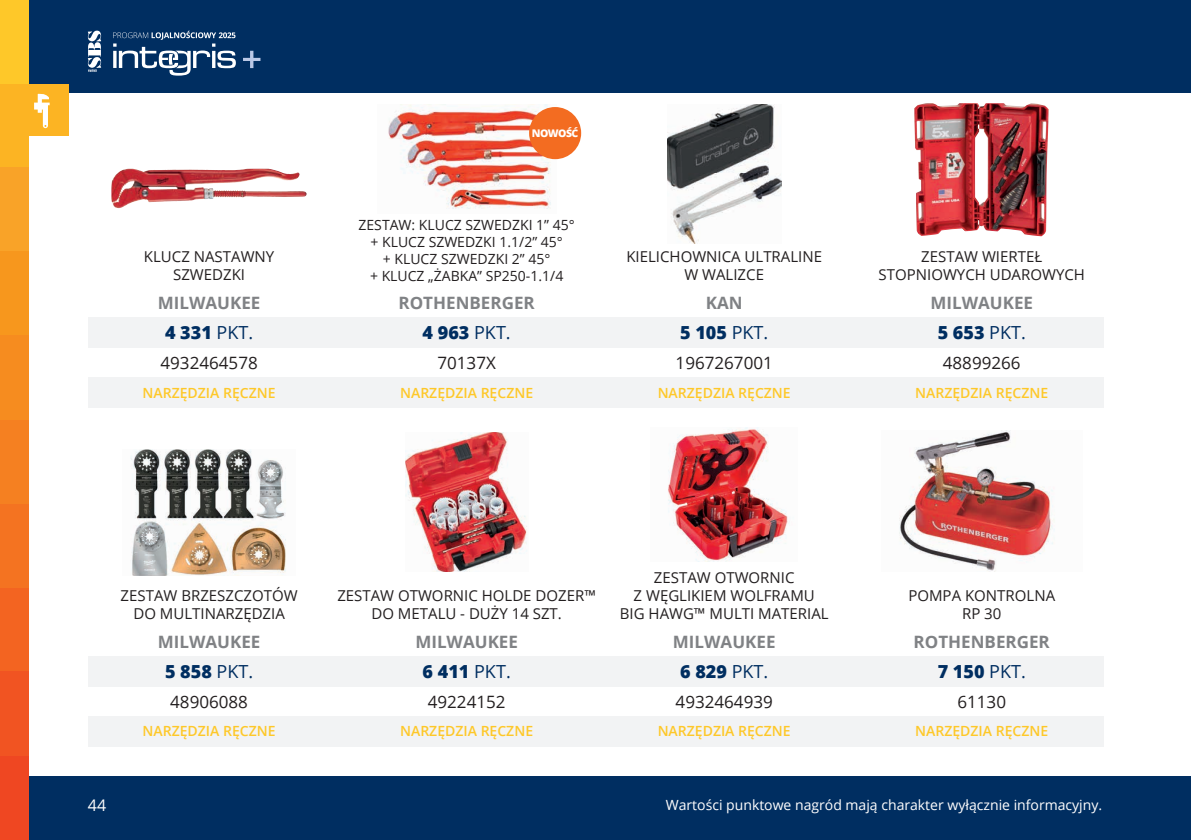
<style>
.page{position:relative;width:1191px;height:840px;background:#fff}
.page>*{position:absolute;margin:0;border:0;box-sizing:border-box;transform-origin:0 0}
.t1{font:800 18px "Open Sans";color:#002e61}
.t2{font:700 17px "Open Sans";color:#808285}
.t3{font:17px "Open Sans";color:#231f20}
.t4{font:16px "Open Sans";color:#fff}
.t5{font:15px/18px "Open Sans";color:#231f20;text-align:center}
.t6{font:600 14px "Open Sans";color:#fec829}
.t7{font:14px/16.8px "Open Sans";color:#231f20;text-align:center}
.t8{font:14px "Open Sans";color:#fff}
.t9{font:800 10.4px "Open Sans";letter-spacing:-.05em;color:#fff}
.s1{font-weight:400}
</style>
<div class="page">
<div style="left:11px;top:0;width:1180px;height:92px;background:#002e61"></div>
<div style="left:11px;top:775px;width:1180px;height:64px;background:#002e61"></div>
<div style="left:0;top:0;width:28px;height:84px;background:#fec829"></div>
<div style="left:0;top:84px;width:28px;height:84px;background:#fcb423"></div>
<div style="left:0;top:168px;width:28px;height:84px;background:#f9a328"></div>
<div style="left:0;top:252px;width:28px;height:84px;background:#f7971d"></div>
<div style="left:0;top:336px;width:28px;height:84px;background:#f68c1f"></div>
<div style="left:0;top:420px;width:28px;height:83px;background:#f58021"></div>
<div style="left:0;top:503px;width:28px;height:84px;background:#f47321"></div>
<div style="left:0;top:587px;width:28px;height:84px;background:#f36421"></div>
<div style="left:0;top:671px;width:28px;height:84px;background:#f15422"></div>
<div style="left:0;top:755px;width:28px;height:84px;background:#ef4722"></div>
<div style="left:88px;top:317px;width:1015px;height:31px;background:#f2f3f4"></div>
<div style="left:88px;top:377px;width:1015px;height:30px;background:#f2f3f4"></div>
<div style="left:88px;top:656px;width:1015px;height:30px;background:#f2f3f4"></div>
<div style="left:88px;top:715px;width:1015px;height:30px;background:#f2f3f4"></div>
<svg style="left:88px;top:31px;width:13px;height:41px"></svg>
<svg style="left:243px;top:51px;width:17px;height:17px"></svg>
<svg style="left:113px;top:31px;width:123px;height:45px"></svg>
<div style="left:0;top:84px;width:68px;height:51px;background:#fcb423"></div>
<svg style="left:34px;top:93px;width:16px;height:35px"></svg>
<img style="left:667px;top:105px;width:114px;height:138px">
<img style="left:914px;top:103px;width:134px;height:133px">
<img style="left:130px;top:449px;width:156px;height:126px">
<img style="left:405px;top:432px;width:122px;height:139px">
<img style="left:668px;top:427px;width:122px;height:133px">
<img style="left:899px;top:430px;width:156px;height:141px">
<img style="left:111px;top:169px;width:136px;height:39px">
<img style="left:388px;top:105px;width:168px;height:104px">
<div style="left:529px;top:107px;width:52px;height:52px;background:#f36c21;border-radius:50%"></div>
<p class="t9" style="left:532px;top:125px;width:48px">NOWOŚĆ</p>
<p class="t5" style="left:144px;top:247px;width:132px">KLUCZ NASTAWNY<br>SZWEDZKI</p>
<p class="t7" style="left:358px;top:216px;width:218px">ZESTAW: KLUCZ SZWEDZKI 1” 45° + KLUCZ SZWEDZKI 1.1/2” 45°<br>+ KLUCZ SZWEDZKI 2” 45°<br>+ KLUCZ „ŻABKA” SP250-1.1/4</p>
<p class="t5" style="left:626px;top:247px;width:197px">KIELICHOWNICA ULTRALINE<br>W WALIZCE</p>
<p class="t5" style="left:878px;top:247px;width:208px">ZESTAW WIERTEŁ<br>STOPNIOWYCH UDAROWYCH</p>
<p class="t2" style="left:158px;top:291px;width:104px">MILWAUKEE</p>
<p class="t2" style="left:398px;top:291px;width:138px">ROTHENBERGER</p>
<p class="t2" style="left:706px;top:291px;width:38px">KAN</p>
<p class="t2" style="left:930px;top:291px;width:104px">MILWAUKEE</p>
<p class="t1" style="left:165px;top:319px;width:90px">4 331 <span class="s1">PKT.</span></p>
<p class="t1" style="left:422px;top:319px;width:90px">4 963 <span class="s1">PKT.</span></p>
<p class="t1" style="left:680px;top:319px;width:90px">5 105 <span class="s1">PKT.</span></p>
<p class="t1" style="left:937px;top:319px;width:90px">5 653 <span class="s1">PKT.</span></p>
<p class="t3" style="left:160px;top:351px;width:99px">4932464578</p>
<p class="t3" style="left:437px;top:351px;width:60px">70137X</p>
<p class="t3" style="left:675px;top:351px;width:99px">1967267001</p>
<p class="t3" style="left:943px;top:351px;width:79px">48899266</p>
<p class="t6" style="left:143px;top:382px;width:134px">NARZĘDZIA RĘCZNE</p>
<p class="t6" style="left:400px;top:382px;width:134px">NARZĘDZIA RĘCZNE</p>
<p class="t6" style="left:657px;top:382px;width:134px">NARZĘDZIA RĘCZNE</p>
<p class="t6" style="left:915px;top:382px;width:134px">NARZĘDZIA RĘCZNE</p>
<p class="t5" style="left:121px;top:585px;width:179px">ZESTAW BRZESZCZOTÓW<br>DO MULTINARZĘDZIA</p>
<p class="t5" style="left:337px;top:586px;width:260px">ZESTAW OTWORNIC HOLDE DOZER™<br>DO METALU - DUŻY 14 SZT.</p>
<p class="t5" style="left:620px;top:568px;width:210px">ZESTAW OTWORNIC<br>Z WĘGLIKIEM WOLFRAMU<br>BIG HAWG™ MULTI MATERIAL</p>
<p class="t5" style="left:908px;top:585px;width:148px">POMPA KONTROLNA<br>RP 30</p>
<p class="t2" style="left:158px;top:629px;width:104px">MILWAUKEE</p>
<p class="t2" style="left:415px;top:629px;width:104px">MILWAUKEE</p>
<p class="t2" style="left:673px;top:629px;width:104px">MILWAUKEE</p>
<p class="t2" style="left:913px;top:629px;width:138px">ROTHENBERGER</p>
<p class="t1" style="left:165px;top:657px;width:90px">5 858 <span class="s1">PKT.</span></p>
<p class="t1" style="left:422px;top:657px;width:90px">6 411 <span class="s1">PKT.</span></p>
<p class="t1" style="left:680px;top:657px;width:90px">6 829 <span class="s1">PKT.</span></p>
<p class="t1" style="left:937px;top:657px;width:90px">7 150 <span class="s1">PKT.</span></p>
<p class="t3" style="left:170px;top:689px;width:79px">48906088</p>
<p class="t3" style="left:428px;top:689px;width:79px">49224152</p>
<p class="t3" style="left:675px;top:689px;width:99px">4932464939</p>
<p class="t3" style="left:957px;top:689px;width:50px">61130</p>
<p class="t6" style="left:143px;top:721px;width:134px">NARZĘDZIA RĘCZNE</p>
<p class="t6" style="left:400px;top:721px;width:134px">NARZĘDZIA RĘCZNE</p>
<p class="t6" style="left:657px;top:721px;width:134px">NARZĘDZIA RĘCZNE</p>
<p class="t6" style="left:915px;top:721px;width:134px">NARZĘDZIA RĘCZNE</p>
<p class="t4" style="left:88px;top:793px;width:20px">44</p>
<p class="t8" style="left:666px;top:794px;width:438px">Wartości punktowe nagród mają charakter wyłącznie informacyjny.</p>
</div>
